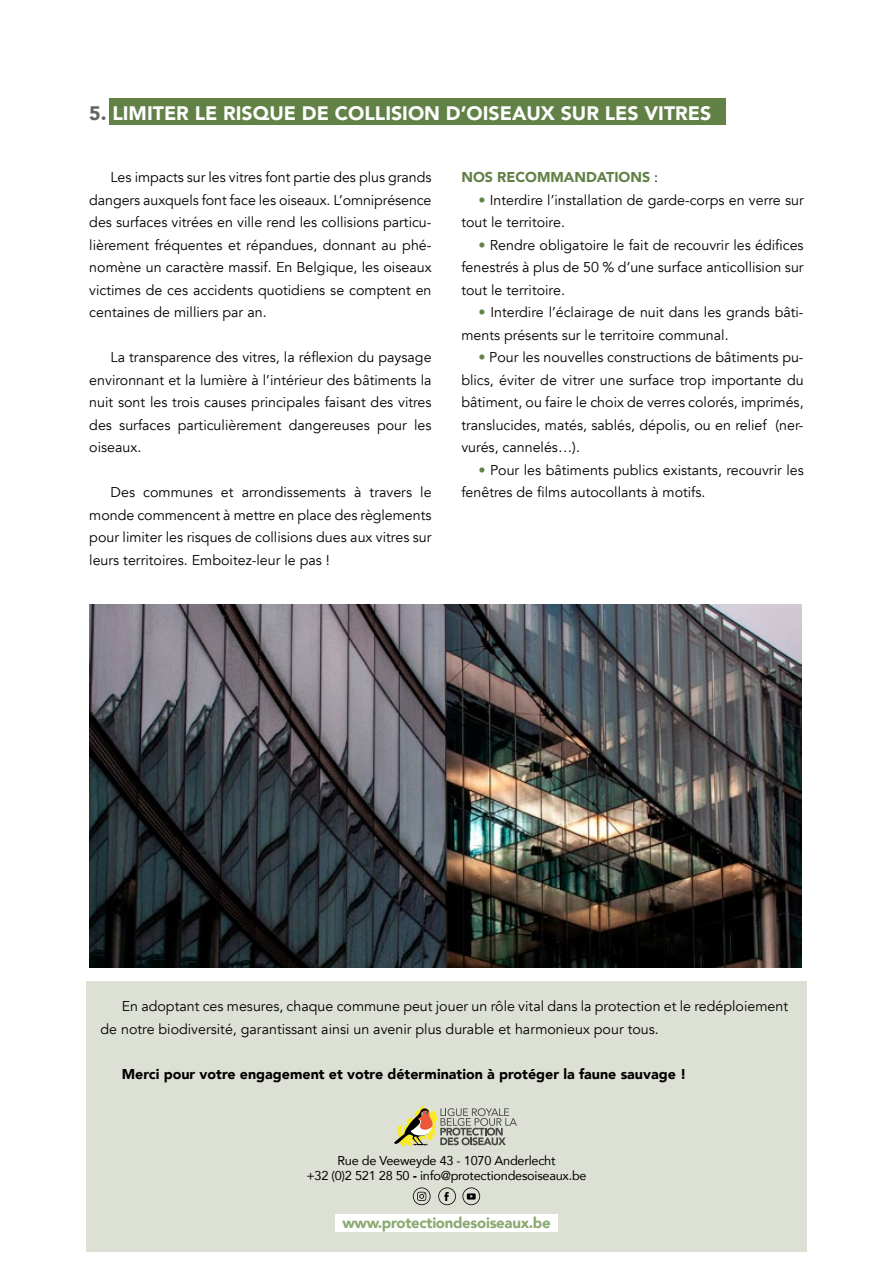
<style>
.page{position:relative;width:893px;height:1263px;background:#fff}
.page>*{position:absolute;margin:0;border:0;box-sizing:border-box;transform-origin:0 0}
.t1{font:900 19.5px "Avenir";color:#fff}
.t2{font:900 15px "Avenir";letter-spacing:-.02em;color:#8ba971}
.t3{font:14.25px/22.5px "Avenir";color:#000;text-align:justify}
.t4{font:900 14.25px "Avenir";color:#000}
.t5{font:900 14.25px "Avenir";color:#628147}
.t6{font:12.75px/15px "Avenir";letter-spacing:-.02em;color:#000;text-align:center}
.s1{color:#626261}
.s2{font-weight:400;color:#000}
.s3{color:#628147}
.s4{font-weight:900}
</style>
<div class="page">
<div style="left:109px;top:99px;width:617px;height:26px;background:#628147"></div>
<div style="left:86px;top:981px;width:720px;height:271px;background:#dde1d5"></div>
<svg style="left:394px;top:1105px;width:123px;height:41px"></svg>
<div style="left:335px;top:1214px;width:223px;height:17px;background:#fff"></div>
<svg style="left:413px;top:1187px;width:17px;height:18px"></svg>
<svg style="left:438px;top:1187px;width:18px;height:18px"></svg>
<svg style="left:462px;top:1187px;width:18px;height:18px"></svg>
<img style="left:89px;top:605px;width:712px;height:362px">
<h1 class="t1" style="left:89px;top:96px;width:624px"><span class="s1">5.</span> LIMITER LE RISQUE DE COLLISION D’OISEAUX SUR LES VITRES</h1>
<p class="t3" style="left:89px;top:166px;width:344px;text-indent:21px">Les impacts sur les vitres font partie des plus grands dangers auxquels font face les oiseaux. L’omniprésence des surfaces vitrées en ville rend les collisions particu&shy;lièrement fréquentes et répandues, donnant au phé&shy;nomène un caractère massif. En Belgique, les oiseaux victimes de ces accidents quotidiens se comptent en centaines de milliers par an.</p>
<p class="t3" style="left:89px;top:346px;width:344px;text-indent:21px">La transparence des vitres, la réflexion du paysage environnant et la lumière à l’intérieur des bâtiments la nuit sont les trois causes principales faisant des vitres des surfaces particulièrement dangereuses pour les oiseaux.</p>
<p class="t3" style="left:89px;top:481px;width:344px;text-indent:21px">Des communes et arrondissements à travers le monde commencent à mettre en place des règlements pour limiter les risques de collisions dues aux vitres sur leurs territoires. Emboitez-leur le pas !</p>
<p class="t5" style="left:461px;top:165px;width:198px">NOS RECOMMANDATIONS <span class="s2">:</span></p>
<p class="t3" style="left:461px;top:189px;width:344px;text-indent:17px"><span class="s3">•</span> Interdire l’installation de garde-corps en verre sur tout le territoire.</p>
<p class="t3" style="left:461px;top:234px;width:344px;text-indent:17px"><span class="s3">•</span> Rendre obligatoire le fait de recouvrir les édifices fenestrés à plus de 50 % d’une surface anticollision sur tout le territoire.</p>
<p class="t3" style="left:461px;top:301px;width:344px;text-indent:17px"><span class="s3">•</span> Interdire l’éclairage de nuit dans les grands bâti&shy;ments présents sur le territoire communal.</p>
<p class="t3" style="left:461px;top:346px;width:344px;text-indent:17px"><span class="s3">•</span> Pour les nouvelles constructions de bâtiments pu&shy;blics, éviter de vitrer une surface trop importante du bâtiment, ou faire le choix de verres colorés, imprimés, translucides, matés, sablés, dépolis, ou en relief (ner&shy;vurés, cannelés…).</p>
<p class="t3" style="left:461px;top:459px;width:344px;text-indent:17px"><span class="s3">•</span> Pour les bâtiments publics existants, recouvrir les fenêtres de films autocollants à motifs.</p>
<p class="t3" style="left:100px;top:995px;width:689px;text-indent:21px">En adoptant ces mesures, chaque commune peut jouer un rôle vital dans la protection et le redéploiement de notre biodiversité, garantissant ainsi un avenir plus durable et harmonieux pour tous.</p>
<p class="t4" style="left:122px;top:1062px;width:566px">Merci pour votre engagement et votre détermination à protéger la faune sauvage !</p>
<p class="t6" style="left:306px;top:1153px;width:282px">Rue de Veeweyde 43 - 1070 Anderlecht<br>+32 (0)2 521 28 50 <span class="s4">-</span> info@protectiondesoiseaux.be</p>
<p class="t2" style="left:342px;top:1209px;width:210px">www.protectiondesoiseaux.be</p>
</div>
